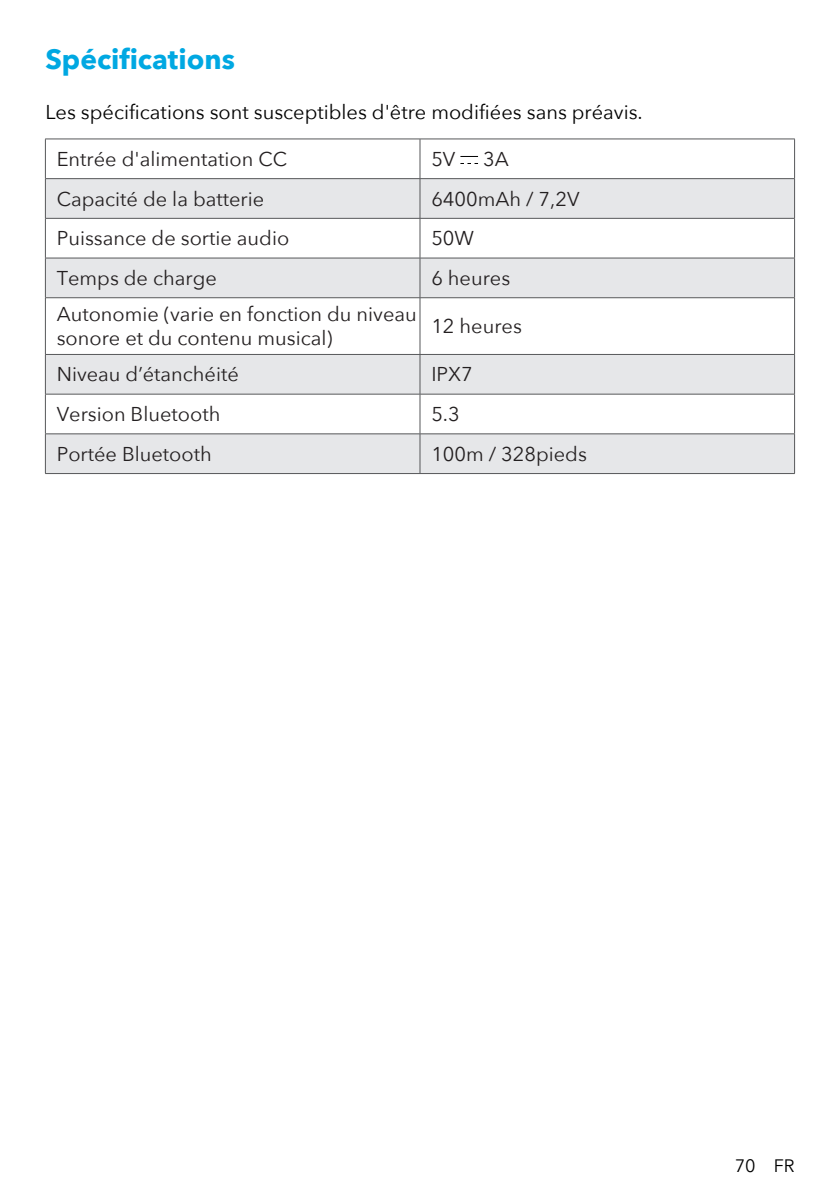
<style>
.page{position:relative;width:840px;height:1191px;background:#fff}
.page>*{position:absolute;margin:0;border:0;box-sizing:border-box;transform-origin:0 0}
.t1{font:700 28px "Avenir Next";color:#00a8e2}
.t2{font:20px/24px "Avenir Next";color:#231f20}
.t3{font:20px "Avenir Next";color:#000}
.t4{font:18px "Avenir Next";color:#000}
</style>
<div class="page">
<svg style="left:46px;top:179px;width:747px;height:118px;fill:#e6e7e9"></svg>
<svg style="left:46px;top:298px;width:747px;height:135px"></svg>
<div style="left:46px;top:434px;width:747px;height:39px;background:#e6e7e9"></div>
<hr style="left:45px;top:139px;width:375px;height:1px;background:#57585a">
<hr style="left:45px;top:139px;width:1px;height:39px;background:#57585a">
<hr style="left:420px;top:139px;width:374px;height:1px;background:#57585a">
<hr style="left:419px;top:139px;width:1px;height:39px;background:#57585a">
<hr style="left:793px;top:139px;width:1px;height:39px;background:#57585a">
<hr style="left:45px;top:178px;width:375px;height:1px;background:#57585a">
<hr style="left:45px;top:179px;width:1px;height:39px;background:#57585a">
<hr style="left:420px;top:178px;width:374px;height:1px;background:#57585a">
<hr style="left:419px;top:179px;width:1px;height:39px;background:#57585a">
<hr style="left:793px;top:179px;width:1px;height:39px;background:#57585a">
<hr style="left:45px;top:218px;width:375px;height:1px;background:#57585a">
<hr style="left:45px;top:219px;width:1px;height:39px;background:#57585a">
<hr style="left:420px;top:218px;width:374px;height:1px;background:#57585a">
<hr style="left:419px;top:219px;width:1px;height:39px;background:#57585a">
<hr style="left:793px;top:219px;width:1px;height:39px;background:#57585a">
<hr style="left:45px;top:258px;width:375px;height:1px;background:#57585a">
<hr style="left:45px;top:258px;width:1px;height:39px;background:#57585a">
<hr style="left:420px;top:258px;width:374px;height:1px;background:#57585a">
<hr style="left:419px;top:258px;width:1px;height:39px;background:#57585a">
<hr style="left:793px;top:258px;width:1px;height:39px;background:#57585a">
<hr style="left:45px;top:297px;width:375px;height:1px;background:#57585a">
<hr style="left:45px;top:298px;width:1px;height:56px;background:#57585a">
<hr style="left:420px;top:297px;width:374px;height:1px;background:#57585a">
<hr style="left:419px;top:298px;width:1px;height:56px;background:#57585a">
<hr style="left:793px;top:298px;width:1px;height:56px;background:#57585a">
<hr style="left:45px;top:354px;width:375px;height:1px;background:#57585a">
<hr style="left:45px;top:355px;width:1px;height:39px;background:#57585a">
<hr style="left:420px;top:354px;width:374px;height:1px;background:#57585a">
<hr style="left:419px;top:355px;width:1px;height:39px;background:#57585a">
<hr style="left:793px;top:355px;width:1px;height:39px;background:#57585a">
<hr style="left:45px;top:394px;width:375px;height:1px;background:#57585a">
<hr style="left:45px;top:394px;width:1px;height:39px;background:#57585a">
<hr style="left:45px;top:433px;width:375px;height:1px;background:#57585a">
<hr style="left:45px;top:434px;width:1px;height:39px;background:#57585a">
<hr style="left:45px;top:473px;width:375px;height:1px;background:#57585a">
<hr style="left:420px;top:394px;width:374px;height:1px;background:#57585a">
<hr style="left:419px;top:394px;width:1px;height:39px;background:#57585a">
<hr style="left:793px;top:394px;width:1px;height:39px;background:#57585a">
<hr style="left:420px;top:433px;width:374px;height:1px;background:#57585a">
<hr style="left:419px;top:434px;width:1px;height:39px;background:#57585a">
<hr style="left:793px;top:434px;width:1px;height:39px;background:#57585a">
<hr style="left:420px;top:473px;width:374px;height:1px;background:#57585a">
<svg style="left:460px;top:156px;width:18px;height:1px"></svg>
<svg style="left:460px;top:163px;width:18px;height:1px"></svg>
<h1 class="t1" style="left:45px;top:35px;width:191px">Spécifications</h1>
<p class="t3" style="left:45px;top:95px;width:598px">Les spécifications sont susceptibles d'être modifiées sans préavis.</p>
<p class="t2" style="left:57px;top:146px;width:232px">Entrée d'alimentation CC</p>
<p class="t2" style="left:431px;top:146px;width:26px">5V</p>
<p class="t2" style="left:483px;top:146px;width:27px">3A</p>
<p class="t2" style="left:57px;top:186px;width:209px">Capacité de la batterie</p>
<p class="t2" style="left:431px;top:186px;width:149px">6400mAh / 7,2V</p>
<p class="t2" style="left:57px;top:225px;width:234px">Puissance de sortie audio</p>
<p class="t2" style="left:431px;top:225px;width:44px">50W</p>
<p class="t2" style="left:57px;top:265px;width:161px">Temps de charge</p>
<p class="t2" style="left:431px;top:265px;width:80px">6 heures</p>
<p class="t2" style="left:57px;top:301px;width:361px">Autonomie (varie en fonction du niveau sonore et du contenu musical)</p>
<p class="t2" style="left:431px;top:313px;width:92px">12 heures</p>
<p class="t2" style="left:57px;top:361px;width:183px">Niveau d’étanchéité</p>
<p class="t2" style="left:431px;top:361px;width:43px">IPX7</p>
<p class="t2" style="left:57px;top:401px;width:165px">Version Bluetooth</p>
<p class="t2" style="left:431px;top:401px;width:30px">5.3</p>
<p class="t2" style="left:57px;top:441px;width:156px">Portée Bluetooth</p>
<p class="t2" style="left:431px;top:441px;width:157px">100m / 328pieds</p>
<p class="t4" style="left:734px;top:1150px;width:61px">70 FR</p>
</div>
